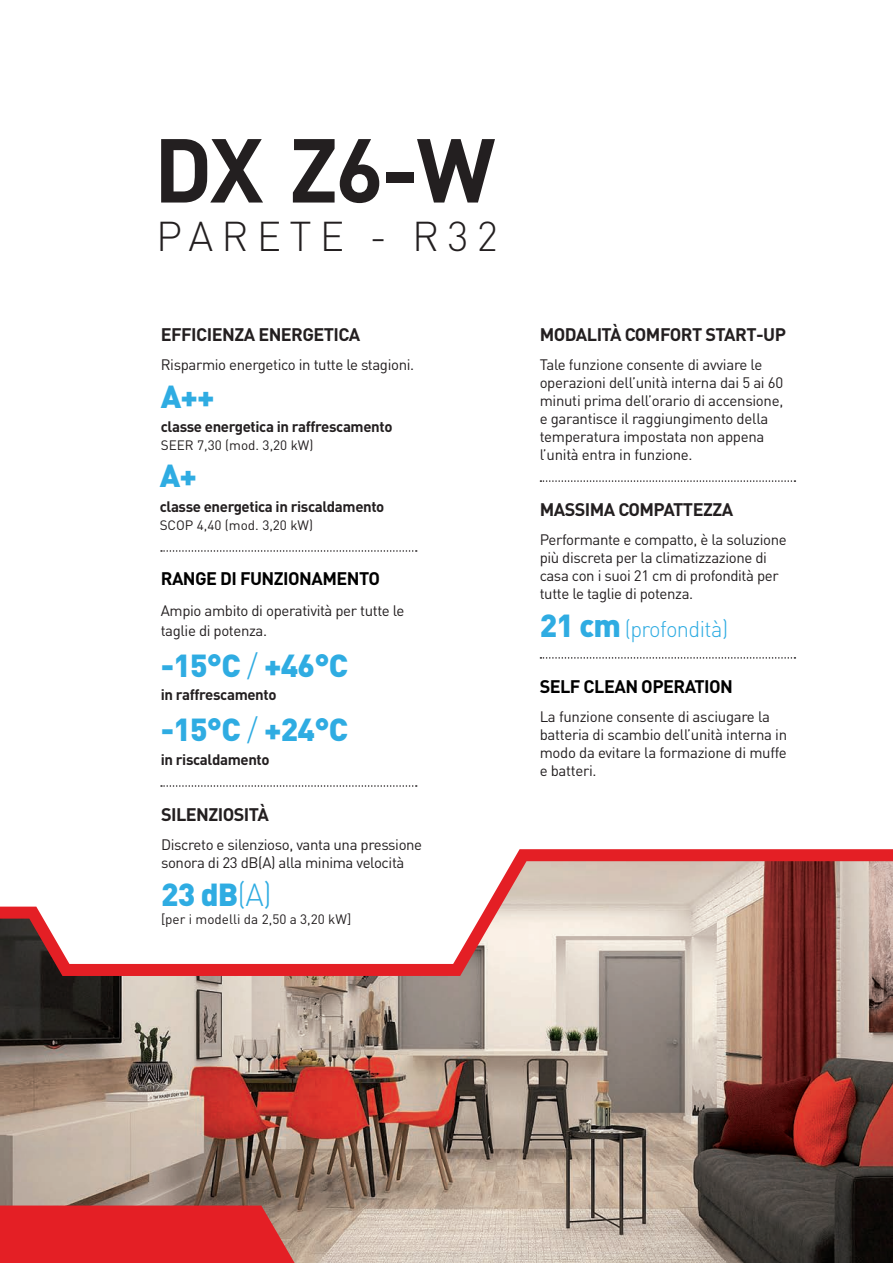
<style>
.page{position:relative;width:893px;height:1263px;background:#fff}
.page>*{position:absolute;margin:0;border:0;box-sizing:border-box;transform-origin:0 0}
.t1{font:700 89.1px "DIN Pro";color:#231f20}
.t2{font:300 41.1px "DIN Pro";letter-spacing:.2em;color:#231f20}
.t3{font:900 31.5px "DIN Pro";letter-spacing:-.025em;color:#2face2}
.t4{font:300 22.5px "DIN Pro";letter-spacing:-.025em;color:#2face2}
.t5{font:700 18px "DIN Pro";letter-spacing:-.03em;color:#231f20}
.t6{font:700 18px "DIN Pro";letter-spacing:-.03em;color:#000}
.t7{font:15px/18px "DIN Pro";letter-spacing:-.025em;color:#231f20}
.t8{font:700 15px "DIN Pro";letter-spacing:-.025em;color:#231f20}
.t9{font:13.5px "DIN Pro";color:#231f20}
.s1{font-weight:300}
.s2{font-weight:900;font-size:31.5px}
</style>
<div class="page">
<svg style="left:513px;top:849px;width:380px;height:12px;background:#e4242a"></svg>
<img style="left:0;top:861px;width:893px;height:402px">
<svg style="left:0;top:1205px;width:295px;height:58px;background:#df262b"></svg>
<svg style="left:161px;top:550px;width:256px;height:2px"></svg>
<svg style="left:540px;top:480px;width:255px;height:2px"></svg>
<svg style="left:540px;top:657px;width:255px;height:2px"></svg>
<svg style="left:161px;top:785px;width:256px;height:2px"></svg>
<h1 class="t1" style="left:154px;top:110px;width:343px">DX Z6-W</h1>
<h2 class="t2" style="left:156px;top:209px;width:343px">PARETE - R32</h2>
<p class="t5" style="left:161px;top:322px;width:201px">EFFICIENZA ENERGETICA</p>
<p class="t7" style="left:161px;top:355px;width:255px">Risparmio energetico in tutte le stagioni.</p>
<h3 class="t3" style="left:161px;top:375px;width:56px">A++</h3>
<p class="t8" style="left:161px;top:416px;width:233px">classe energetica in raffrescamento</p>
<p class="t9" style="left:161px;top:436px;width:154px">SEER 7,30 (mod. 3,20 kW)</p>
<h3 class="t3" style="left:160px;top:454px;width:39px">A+</h3>
<p class="t8" style="left:160px;top:496px;width:226px">classe energetica in riscaldamento</p>
<p class="t9" style="left:160px;top:516px;width:155px">SCOP 4,40 (mod. 3,20 kW)</p>
<p class="t6" style="left:161px;top:566px;width:221px">RANGE DI FUNZIONAMENTO</p>
<p class="t7" style="left:161px;top:599px;width:245px;line-height:20.5px">Ampio ambito di operatività per tutte le taglie di potenza.</p>
<h3 class="t3" style="left:161px;top:644px;width:189px">-15°C <span class="s1">/</span> +46°C</h3>
<p class="t8" style="left:161px;top:685px;width:117px">in raffrescamento</p>
<h3 class="t3" style="left:161px;top:708px;width:189px">-15°C <span class="s1">/</span> +24°C</h3>
<p class="t8" style="left:161px;top:749px;width:110px">in riscaldamento</p>
<p class="t5" style="left:161px;top:802px;width:109px">SILENZIOSITÀ</p>
<p class="t7" style="left:161px;top:835px;width:263px">Discreto e silenzioso, vanta una pressione sonora di 23 dB(A) alla minima velocità</p>
<h3 class="t3" style="left:161px;top:873px;width:112px">23 dB<span class="s1">(A)</span></h3>
<p class="t9" style="left:161px;top:910px;width:192px">[per i modelli da 2,50 a 3,20 kW]</p>
<p class="t5" style="left:540px;top:322px;width:248px">MODALITÀ COMFORT START-UP</p>
<p class="t7" style="left:540px;top:355px;width:245px">Tale funzione consente di avviare le operazioni dell’unità interna dai 5 ai 60 minuti prima dell’orario di accensione, e garantisce il raggiungimento della temperatura impostata non appena l’unità entra in funzione.</p>
<p class="t5" style="left:540px;top:497px;width:195px">MASSIMA COMPATTEZZA</p>
<p class="t7" style="left:540px;top:530px;width:248px">Performante e compatto, è la soluzione più discreta per la climatizzazione di casa con i suoi 21 cm di profondità per tutte le taglie di potenza.</p>
<h3 class="t4" style="left:540px;top:613px;width:190px"><span class="s2">21 cm</span> (profondità)</h3>
<p class="t6" style="left:540px;top:674px;width:195px">SELF CLEAN OPERATION</p>
<p class="t7" style="left:540px;top:706px;width:249px">La funzione consente di asciugare la batteria di scambio dell’unità interna in modo da evitare la formazione di muffe e batteri.</p>
</div>
